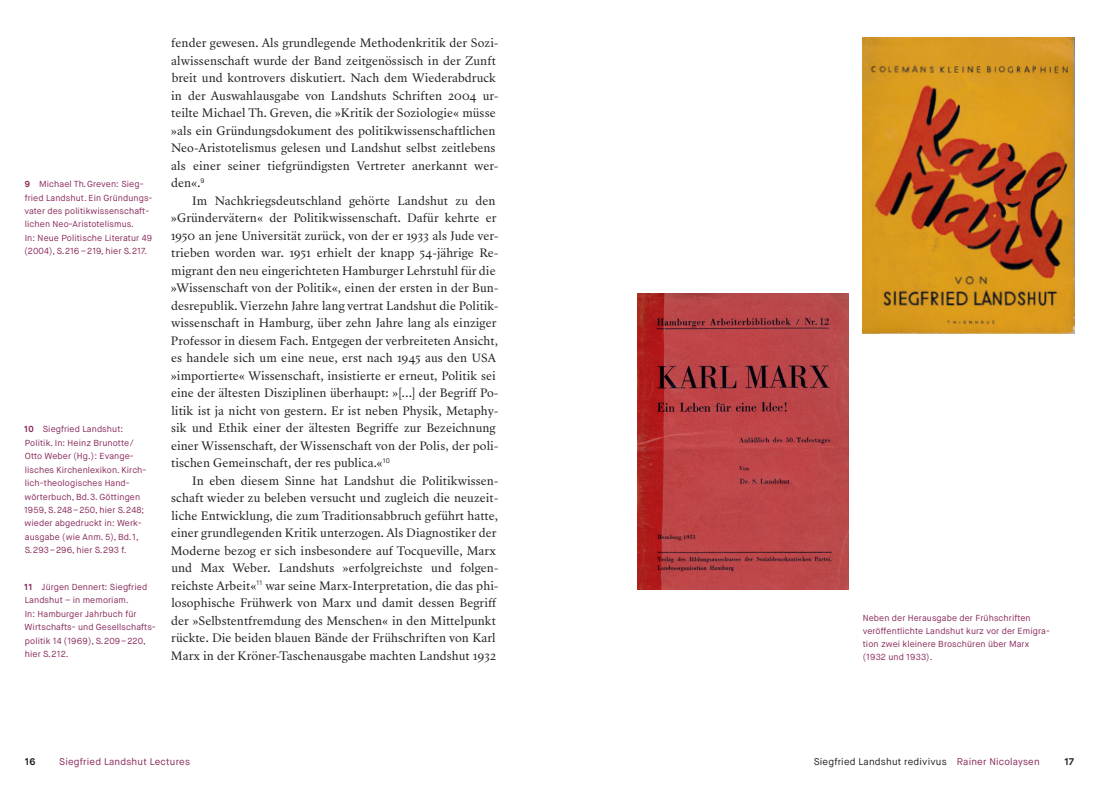
<style>
.page{position:relative;width:1099px;height:805px;background:#fff}
.page>*{position:absolute;margin:0;border:0;box-sizing:border-box;transform-origin:0 0}
.t1{font:11.25px/17.5px "Sang Bleu Republic";letter-spacing:.005em;color:#231f20}
.t2{font:9.75px "Maison Neue";letter-spacing:.02em;color:#231f20}
.t3{font:9.75px "Maison Neue";letter-spacing:.02em;color:#88295b}
.t4{font:700 9.75px "Maison Neue";color:#231f20}
.t5{font:8.75px/13.5px "Maison Neue";letter-spacing:.01em;color:#88295b}
.s1{font-weight:700}
.s2{font-size:11.12px}
.s3{font-size:11px}
.s4{color:#88295b}
</style>
<div class="page">
<img style="left:637px;top:294px;width:211px;height:295px">
<img style="left:862px;top:38px;width:212px;height:295px">
<p class="t5" style="left:24px;top:177px;width:130px"><span class="s1">9</span> Michael Th. Greven: Sieg&shy;fried Landshut. Ein Gründungs&shy;vater des politikwissenschaft&shy;lichen Neo-Aristotelismus.<br>I n: Neue Politische Literatur 49 (2004), S.216–219, hier S.217.</p>
<p class="t5" style="left:24px;top:422px;width:124px"><span class="s1">10</span> Siegfried Landshut:<br>Politik. I n: Heinz Brunotte/<br>Otto Weber (Hg.): Evange&shy;lisches Kirchenlexikon. Kirch&shy;lich-theologisches Hand&shy;wörterbuch, Bd.3. Göttingen<br>1959, S.248–250, hier S.248; wieder abgedruckt in: Werk&shy;ausgabe (wie Anm. 5), Bd.1,<br>S.293–296, hier S.293 f.</p>
<p class="t5" style="left:24px;top:580px;width:133px"><span class="s1">11</span> Jürgen Dennert: Siegfried<br>Landshut – in memoriam.<br>I n: Hamburger Jahrbuch für<br>Wirtschafts- und Gesellschafts&shy;politik 14 (1969), S.209–220, hier S.212.</p>
<p class="t1" style="left:171px;top:34px;width:329px">fender gewesen. Als grundlegende Methodenkritik der Sozi&shy;alwissenschaft wurde der Band zeitgenössisch in der Zunft breit und kontrovers diskutiert. Nach dem Wiederabdruck in der Auswahlausgabe von Landshuts Schriften <span class="s2">2004</span> ur&shy;teilte Michael Th. Greven, die »Kritik der Soziologie« müsse »als ein Gründungsdokument des politikwissenschaftlichen Neo-Aristotelismus gelesen und Landshut selbst zeitlebens als einer seiner tiefgründigsten Vertreter anerkannt wer&shy;den«.<sup>9</sup></p>
<p class="t1" style="left:171px;top:192px;width:329px;text-indent:22px">Im Nachkriegsdeutschland gehörte Landshut zu den »Gründervätern« der Politikwissenschaft. Dafür kehrte er <span class="s2">1950</span> an jene Universität zurück, von der er <span class="s2">1933</span> als Jude ver&shy;trieben worden war. <span class="s2">1951</span> erhielt der knapp <span class="s2">54</span>-jährige Re&shy;migrant den neu eingerichteten Hamburger Lehrstuhl für die »Wissenschaft von der Politik«, einen der ersten in der Bun&shy;desrepublik. Vierzehn Jahre lang vertrat Landshut die Politik&shy;wissenschaft in Hamburg, über zehn Jahre lang als einziger Professor in diesem Fach. Entgegen der verbreiteten Ansicht, es handele sich um eine neue, erst nach <span class="s2">1945</span> aus den <span class="s3">USA </span>»importierte« Wissenschaft, insistierte er erneut, Politik sei eine der ältesten Disziplinen überhaupt: »[…] der Begriff Po&shy;litik ist ja nicht von gestern. Er ist neben Physik, Metaphy&shy;sik und Ethik einer der ältesten Begriffe zur Bezeichnung einer Wissenschaft, der Wissenschaft von der Polis, der poli&shy;tischen Gemeinschaft, der res publica.«<sup>10</sup></p>
<p class="t1" style="left:171px;top:472px;width:329px;text-indent:21px">In eben diesem Sinne hat Landshut die Politikwissen&shy;schaft wieder zu beleben versucht und zugleich die neuzeit&shy;liche Entwicklung, die zum Traditionsabbruch geführt hatte, einer grundlegenden Kritik unterzogen. Als Diagnostiker der Moderne bezog er sich insbesondere auf Tocqueville, Marx und Max Weber. Landshuts »erfolgreichste und folgen&shy;reichste Arbeit«<sup>11</sup> war seine Marx-Interpretation, die das phi&shy;losophische Frühwerk von Marx und damit dessen Begriff der »Selbstentfremdung des Menschen« in den Mittelpunkt rückte. Die beiden blauen Bände der Frühschriften von Karl Marx in der Kröner-Taschenausgabe machten Landshut <span class="s2">1932</span></p>
<p class="t5" style="left:862px;top:611px;width:189px;line-height:13.1px">Neben der Herausgabe der Frühschriften veröffentlichte Landshut kurz vor der Emigra&shy;tion zwei kleinere Broschüren über Marx (1932 und 1933).</p>
<p class="t2" style="left:813px;top:755px;width:228px">Siegfried Landshut redivivus <span class="s4">Rainer N icolaysen</span></p>
<p class="t4" style="left:25px;top:755px;width:12px">16</p>
<p class="t3" style="left:59px;top:755px;width:132px">Siegfried Landshut Lectures</p>
<p class="t4" style="left:1064px;top:755px;width:11px">17</p>
</div>
